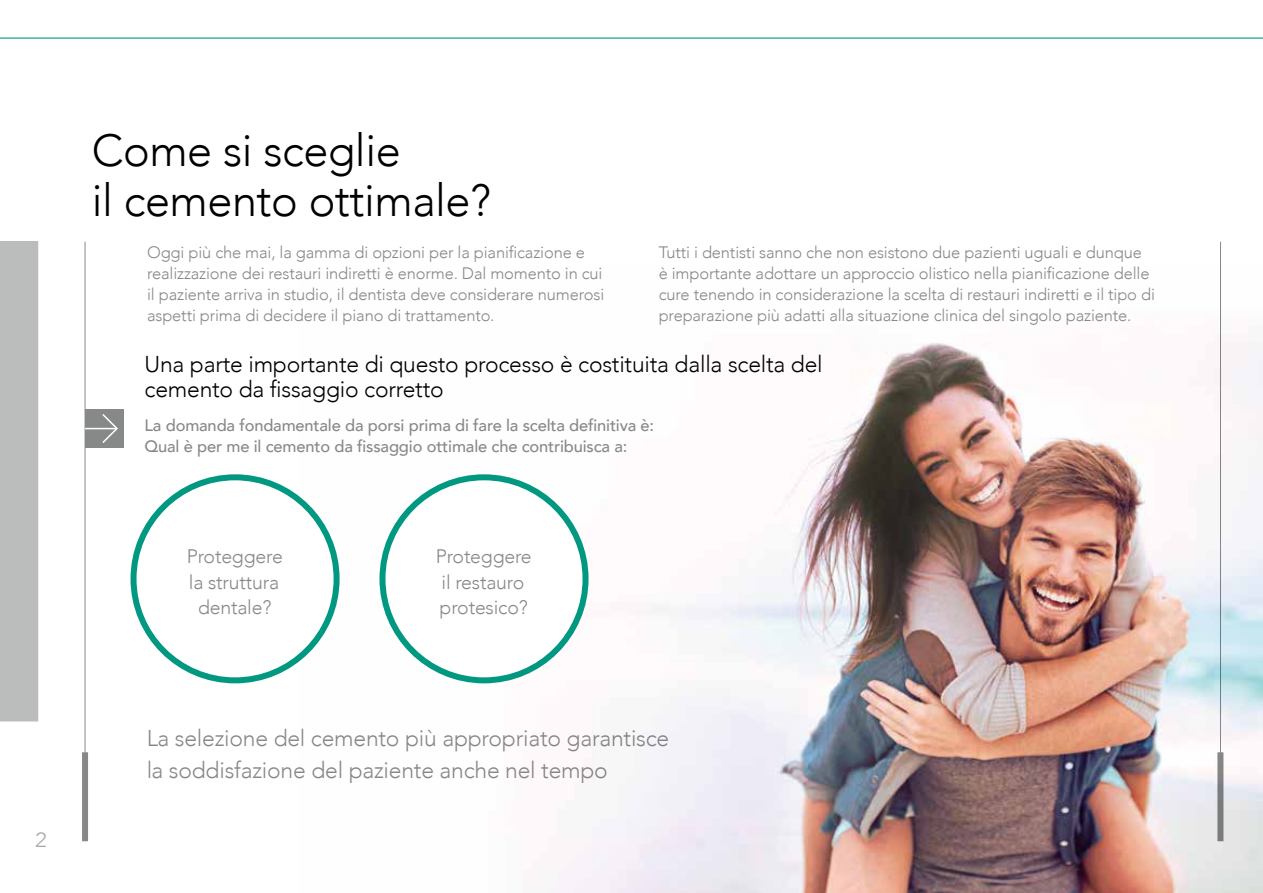
<style>
.page{position:relative;width:1263px;height:893px;background:#fff}
.page>*{position:absolute;margin:0;border:0;box-sizing:border-box;transform-origin:0 0}
.t1{font:300 45px/49.5px "Avenir";letter-spacing:-.01em;color:#000}
.t2{font:300 22.95px/25.2px "Avenir";letter-spacing:-.01em;color:#000}
.t3{font:300 22.95px/31.8px "Avenir";letter-spacing:-.01em;color:#878988}
.t4{font:300 20.55px "Avenir";color:#a7a9a9;scale:1.1 1}
.t5{font:300 19.5px/25.5px "Avenir";letter-spacing:-.01em;color:#878988;text-align:center}
.t6{font:300 16.5px/21px "Avenir";letter-spacing:-.01em;color:#878988}
.t7{font:500 16.5px/21px "Avenir";letter-spacing:-.01em;color:#878988}
</style>
<div class="page">
<img style="left:299px;top:334px;width:964px;height:559px">
<div style="left:82px;top:752px;width:6px;height:89px;background:#878988"></div>
<hr style="left:1220px;top:242px;width:1px;height:523px;background:#878988">
<svg style="left:1217px;top:752px;width:6px;height:89px"></svg>
<div style="left:0;top:241px;width:38px;height:480px;background:#bbbdbd"></div>
<hr style="left:85px;top:242px;width:1px;height:523px;background:#878988">
<div style="left:134px;top:477px;width:203px;height:203px;background:#fff;border-radius:50%"></div>
<div style="left:131px;top:474px;width:209px;height:209px;border:6px solid #009880;border-radius:50%"></div>
<div style="left:382px;top:477px;width:203px;height:203px;background:#fff;border-radius:50%"></div>
<div style="left:379px;top:474px;width:209px;height:209px;border:6px solid #009880;border-radius:50%"></div>
<div style="left:85px;top:409px;width:38px;height:39px;background:#878988"></div>
<svg style="left:101px;top:414px;width:17px;height:29px"></svg>
<hr style="left:85px;top:428px;width:32px;height:1px;background:#fff">
<svg style="left:0;top:37px;width:1263px;height:2px;background:#6fc4b6"></svg>
<p class="t4" style="left:35px;top:827px;width:12px">2</p>
<h1 class="t1" style="left:92px;top:126px;width:401px">Come si sceglie<br>il cemento ottimale?</h1>
<p class="t6" style="left:147px;top:242px;width:459px">Oggi più che mai, la gamma di opzioni per la pianificazione e realizzazione dei restauri indiretti è enorme. Dal momento in cui il paziente arriva in studio, il dentista deve considerare numerosi aspetti prima di decidere il piano di trattamento.</p>
<p class="t6" style="left:659px;top:242px;width:498px">Tutti i dentisti sanno che non esistono due pazienti uguali e dunque è importante adottare un approccio olistico nella pianificazione delle cure tenendo in considerazione la scelta di restauri indiretti e il tipo di preparazione più adatti alla situazione clinica del singolo paziente.</p>
<h2 class="t2" style="left:145px;top:351px;width:680px">Una parte importante di questo processo è costituita dalla scelta del cemento da fissaggio corretto</h2>
<p class="t7" style="left:145px;top:414px;width:511px">La domanda fondamentale da porsi prima di fare la scelta definitiva è:<br>Qual è per me il cemento da fissaggio ottimale che contribuisca a:</p>
<p class="t5" style="left:187px;top:544px;width:98px">Proteggere la struttura dentale?</p>
<p class="t5" style="left:436px;top:544px;width:98px;text-align:left">Proteggere il restauro protesico?</p>
<h2 class="t3" style="left:146px;top:722px;width:525px">La selezione del cemento più appropriato garantisce la soddisfazione del paziente anche nel tempo</h2>
</div>
